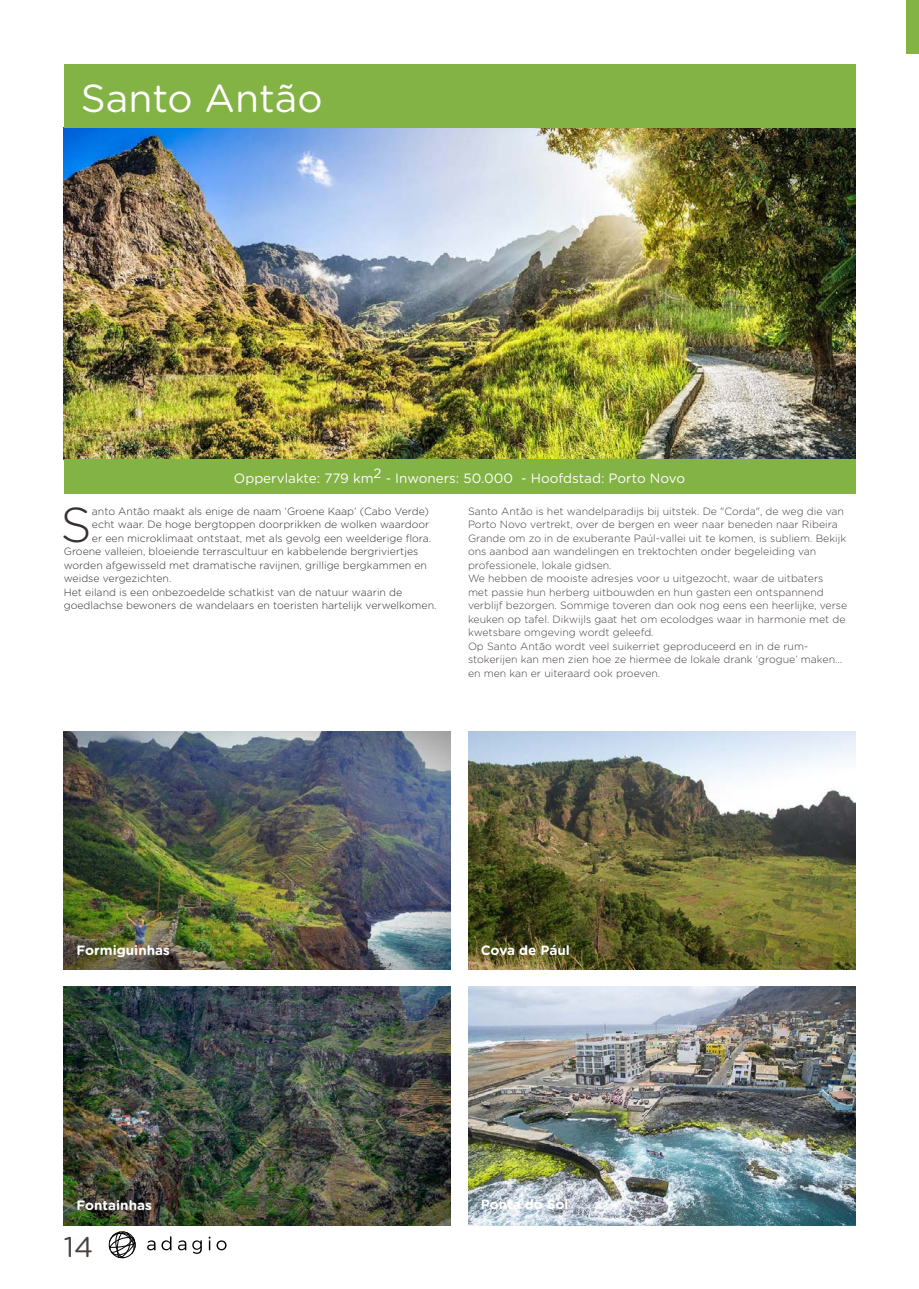
<style>
.page{position:relative;width:919px;height:1289px;background:#fff}
.page>*{position:absolute;margin:0;border:0;box-sizing:border-box;transform-origin:0 0}
.t1{font:300 48.9px "Gotham Rounded";color:#383030}
.t2{font:39px "Gotham Rounded";color:#fff}
.t3{font:28.5px "Gotham Rounded";color:#483f3f}
.t4{font:13.5px "Gotham Rounded";color:#fff}
.t5{font:700 13.5px "Gotham Rounded";color:#fff}
.t6{font:300 10.5px/13.5px "Gotham Rounded";color:#483f3f}
.t7{font:300 10.5px/13.5px "Gotham Rounded";color:#383030}
</style>
<div class="page">
<svg style="left:108px;top:1231px;width:28px;height:27px"></svg>
<svg style="left:147px;top:1240px;width:8px;height:10px"></svg>
<svg style="left:161px;top:1236px;width:10px;height:14px"></svg>
<svg style="left:178px;top:1240px;width:8px;height:10px"></svg>
<svg style="left:192px;top:1240px;width:10px;height:13px"></svg>
<svg style="left:208px;top:1236px;width:2px;height:14px"></svg>
<svg style="left:216px;top:1240px;width:10px;height:10px"></svg>
<img style="left:64px;top:128px;width:791px;height:331px">
<div style="left:64px;top:64px;width:791px;height:64px;background:#83b245"></div>
<img style="left:468px;top:731px;width:387px;height:238px">
<img style="left:468px;top:986px;width:387px;height:239px">
<img style="left:64px;top:986px;width:387px;height:239px">
<div style="left:64px;top:459px;width:791px;height:34px;background:#83b245"></div>
<div style="left:906px;top:0;width:12px;height:54px;background:#83b245"></div>
<img style="left:64px;top:731px;width:387px;height:238px">
<p class="t2" style="left:81px;top:71px;width:243px">Santo Antão</p>
<p class="t4" style="left:234px;top:469px;width:452px">Oppervlakte: 779 km2 - Inwoners: 50.000 - Hoofdstad: Porto Novo</p>
<p class="t1" style="left:61px;top:491px;width:33px">S</p>
<p class="t7" style="left:92px;top:503px;width:338px">anto Antão maakt als enige de naam ‘Groene Kaap’ (Cabo Verde)</p>
<p class="t7" style="left:92px;top:517px;width:339px">echt waar. De hoge bergtoppen doorprikken de wolken waardoor</p>
<p class="t7" style="left:92px;top:530px;width:341px">er een microklimaat ontstaat, met als gevolg een weelderige flora.</p>
<p class="t7" style="left:64px;top:544px;width:356px">Groene valleien, bloeiende terrascultuur en kabbelende bergriviertjes</p>
<p class="t7" style="left:64px;top:557px;width:364px">worden afgewisseld met dramatische ravijnen, grillige bergkammen en</p>
<p class="t7" style="left:64px;top:571px;width:109px">weidse vergezichten.</p>
<p class="t7" style="left:64px;top:584px;width:374px">Het eiland is een onbezoedelde schatkist van de natuur waarin de goedlachse bewoners de wandelaars en toeristen hartelijk verwelkomen.</p>
<p class="t6" style="left:468px;top:503px;width:380px">Santo Antão is het wandelparadijs bij uitstek. De "Corda", de weg die van Porto Novo vertrekt, over de bergen en weer naar beneden naar Ribeira Grande om zo in de exuberante Paúl-vallei uit te komen, is subliem. Bekijk ons aanbod aan wandelingen en trektochten onder begeleiding van professionele, lokale gidsen.</p>
<p class="t6" style="left:468px;top:571px;width:381px">We hebben de mooiste adresjes voor u uitgezocht, waar de uitbaters<br>met passie hun herberg uitbouwden en hun gasten een ontspannend verblijf bezorgen. Sommige toveren dan ook nog eens een heerlijke, verse keuken op tafel. Dikwijls gaat het om ecolodges waar in harmonie met de kwetsbare omgeving wordt geleefd.</p>
<p class="t6" style="left:468px;top:638px;width:376px">Op Santo Antão wordt veel suikerriet geproduceerd en in de rum&shy;stokerijen kan men zien hoe ze hiermee de lokale drank ‘grogue’ maken… en men kan er uiteraard ook proeven.</p>
<p class="t5" style="left:77px;top:940px;width:95px">Formiguinhas</p>
<p class="t5" style="left:480px;top:940px;width:91px">Cova de Pául</p>
<p class="t5" style="left:77px;top:1195px;width:77px">Fontainhas</p>
<p class="t5" style="left:480px;top:1194px;width:89px">Ponta do Sol</p>
<h3 class="t3" style="left:64px;top:1227px;width:31px">14</h3>
</div>
